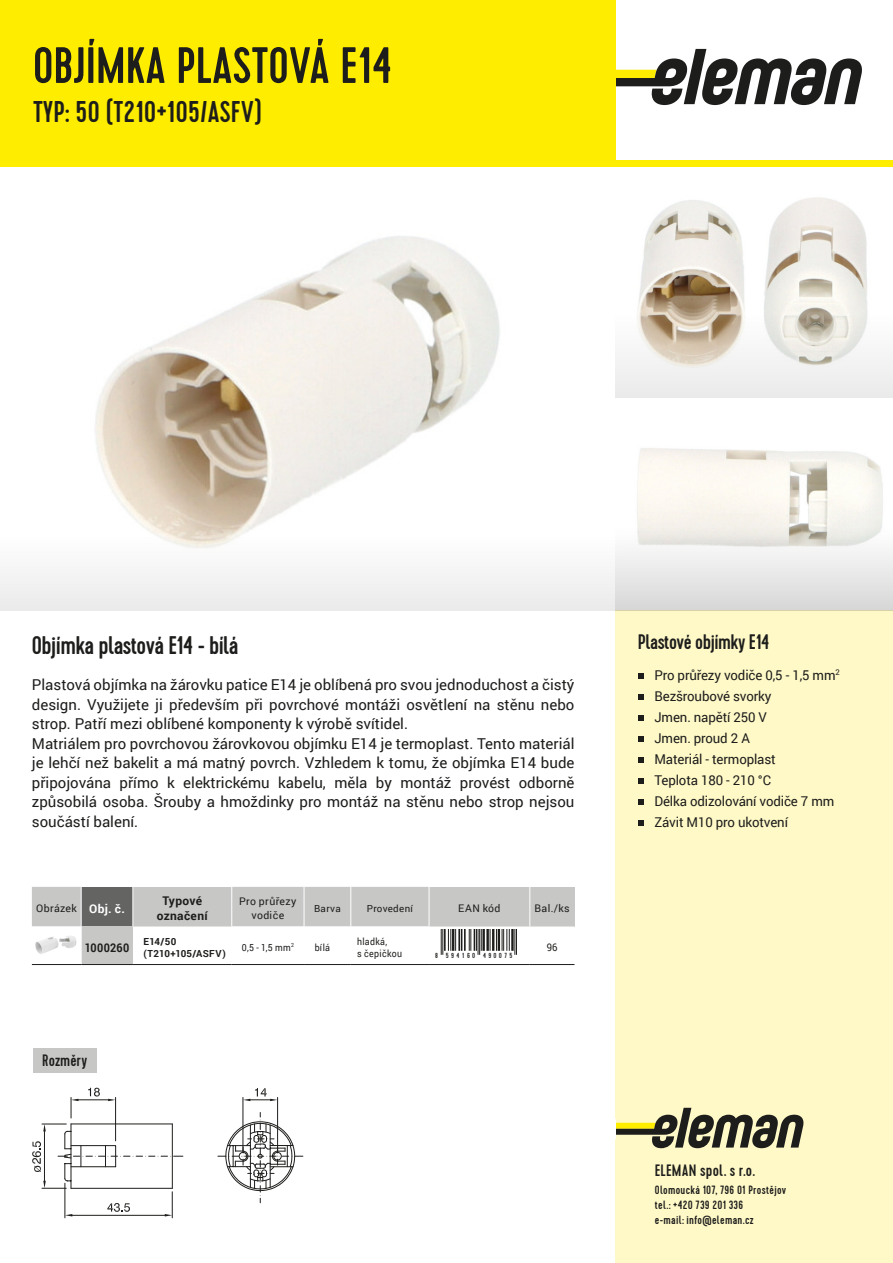
<style>
.page{position:relative;width:893px;height:1263px;background:#fff}
.page>*{position:absolute;margin:0;border:0;box-sizing:border-box;transform-origin:0 0}
.t1{font:500 51px "Cervo";color:#1d1d1b}
.t2{font:500 30px "Cervo";color:#1d1d1b}
.t3{font:500 25.5px "Cervo";letter-spacing:-.02em;color:#1d1d1b}
.t4{font:500 21px "Cervo";letter-spacing:-.02em;color:#1d1d1b}
.popis_vzduch{font:500 16.5px "Cervo";letter-spacing:.01em;color:#1d1d1b}
.t5{font:15px/19.5px "Roboto";color:#1d1d1b;text-align:justify}
.Styl_odstavce1{font:13.5px/21px "Roboto";letter-spacing:-.01em;color:#1d1d1b}
.popis_vzduch-2{font:500 12px "Cervo";letter-spacing:.025em;color:#1d1d1b}
.t6{font:700 12px "Roboto";letter-spacing:.03em;color:#1d1d1b}
.t7{font:700 12px "Roboto";letter-spacing:.03em;color:#1d1d1b;scale:.9 1}
.t8{font:700 12px "Roboto";color:#fff}
.t9{font:10.5px/13.5px "Roboto";letter-spacing:.03em;color:#1d1d1b;text-align:center}
.t10{font:10.5px "Roboto";letter-spacing:.03em;color:#1d1d1b;scale:.9 1}
.t11{font:9.75px "Roboto";letter-spacing:.035em;color:#1d1d1b;scale:.9 1}
.t12{font:700 9.75px/12px "Roboto";letter-spacing:.03em;color:#1d1d1b}
.t13{font:9.75px "Roboto";letter-spacing:.035em;color:#1d1d1b}
.t14{font:500 7.35px "Cervo";letter-spacing:.32em;color:#1d1d1b}
</style>
<div class="page">
<img style="left:768px;top:197px;width:99px;height:53px">
<img style="left:644px;top:200px;width:99px;height:50px">
<img style="left:639px;top:448px;width:235px;height:14px">
<img style="left:95px;top:236px;width:405px;height:243px">
<svg style="left:615px;top:49px;width:247px;height:56px"></svg>
<div style="left:615px;top:610px;width:278px;height:653px;background:#fff9c8"></div>
<div style="left:0;top:0;width:615px;height:167px;background:#ffed00"></div>
<svg style="left:616px;top:1108px;width:188px;height:40px"></svg>
<div style="left:547px;top:1119px;width:69px;height:20px;background:#fff"></div>
<div style="left:0;top:160px;width:893px;height:7px;background:#ffed00"></div>
<hr style="left:32px;top:964px;width:49px;height:1px;background:#1d1d1b">
<hr style="left:81px;top:964px;width:52px;height:1px;background:#1d1d1b">
<hr style="left:133px;top:964px;width:99px;height:1px;background:#1d1d1b">
<hr style="left:232px;top:964px;width:72px;height:1px;background:#1d1d1b">
<hr style="left:304px;top:964px;width:47px;height:1px;background:#1d1d1b">
<hr style="left:351px;top:964px;width:78px;height:1px;background:#1d1d1b">
<hr style="left:429px;top:964px;width:101px;height:1px;background:#1d1d1b">
<hr style="left:530px;top:964px;width:44px;height:1px;background:#1d1d1b">
<svg style="left:638px;top:673px;width:5px;height:6px"></svg>
<svg style="left:638px;top:694px;width:5px;height:6px"></svg>
<svg style="left:638px;top:715px;width:5px;height:6px"></svg>
<svg style="left:638px;top:736px;width:5px;height:6px"></svg>
<svg style="left:638px;top:757px;width:5px;height:6px"></svg>
<svg style="left:638px;top:778px;width:5px;height:6px"></svg>
<svg style="left:638px;top:799px;width:5px;height:6px"></svg>
<svg style="left:638px;top:820px;width:5px;height:6px"></svg>
<svg style="left:32px;top:887px;width:542px;height:77px"></svg>
<div style="left:33px;top:1048px;width:63px;height:24px;background:#c7c7c6"></div>
<img style="left:33px;top:928px;width:47px;height:36px">
<svg style="left:0;top:479px;width:615px;height:131px"></svg>
<svg style="left:615px;top:462px;width:278px;height:148px"></svg>
<svg style="left:615px;top:250px;width:278px;height:148px"></svg>
<svg style="left:32px;top:1088px;width:271px;height:130px"></svg>
<p class="t1" style="left:33px;top:35px;width:361px">OBJÍMKA PLASTOVÁ E14</p>
<p class="t2" style="left:33px;top:94px;width:230px">TYP: 50 (T210+105/ASFV)</p>
<p class="t3" style="left:32px;top:630px;width:208px">Objímka plastová E14 - bílá</p>
<p class="t5" style="left:32px;top:675px;width:544px">Plastová objímka na žárovku patice E14 je oblíbená pro svou jednoduchost a čistý design. Využijete ji především při povrchové montáži osvětlení na stěnu nebo strop. Patří mezi oblíbené komponenty k výrobě svítidel.</p>
<p class="t5" style="left:32px;top:733px;width:544px">Matriálem pro povrchovou žárovkovou objímku E14 je termoplast. Tento materiál je lehčí než bakelit a má matný povrch. Vzhledem k tomu, že objímka E14 bude připojována přímo k elektrickému kabelu, měla by montáž provést odborně způsobilá osoba. Šrouby a hmoždinky pro montáž na stěnu nebo strop nejsou součástí balení.</p>
<p class="t9" style="left:36px;top:901px;width:42px">Obrázek</p>
<p class="t8" style="left:89px;top:900px;width:37px">Obj. č.</p>
<p class="t6" style="left:163px;top:893px;width:41px">Typové</p>
<p class="t6" style="left:157px;top:908px;width:52px">označení</p>
<p class="t9" style="left:239px;top:894px;width:59px">Pro průřezy vodiče</p>
<p class="t13" style="left:314px;top:901px;width:28px">Barva</p>
<p class="t13" style="left:367px;top:901px;width:48px">Provedení</p>
<p class="t9" style="left:458px;top:901px;width:44px">EAN kód</p>
<p class="t9" style="left:535px;top:901px;width:37px">Bal./ks</p>
<p class="t7" style="left:85px;top:939px;width:51px">1000260</p>
<p class="t12" style="left:143px;top:935px;width:84px">E14/50 (T210+105/ASFV)</p>
<p class="t11" style="left:242px;top:940px;width:60px">0,5 - 1,5 mm<sup>2</sup></p>
<p class="t11" style="left:315px;top:940px;width:19px">bílá</p>
<p class="t11" style="left:357px;top:934px;width:35px">hladká,</p>
<p class="t11" style="left:357px;top:946px;width:51px">s čepičkou</p>
<p class="t14" style="left:435px;top:951px;width:79px">8 594160 490075</p>
<p class="t10" style="left:547px;top:940px;width:14px">96</p>
<p class="popis_vzduch" style="left:42px;top:1050px;width:46px">Rozměry</p>
<p class="t4" style="left:638px;top:630px;width:133px">Plastové objímky E14</p>
<p class="Styl_odstavce1" style="left:654px;top:664px;width:187px">Pro průřezy vodiče 0,5 - 1,5 mm<sup>2</sup></p>
<p class="Styl_odstavce1" style="left:654px;top:685px;width:118px">Bezšroubové svorky</p>
<p class="Styl_odstavce1" style="left:654px;top:706px;width:114px">Jmen. napětí 250 V</p>
<p class="Styl_odstavce1" style="left:654px;top:727px;width:97px">Jmen. proud 2 A</p>
<p class="Styl_odstavce1" style="left:654px;top:748px;width:123px">Materiál - termoplast</p>
<p class="Styl_odstavce1" style="left:654px;top:769px;width:181px">Teplota 180 - 210 °C<br>Délka odizolování vodiče 7 mm</p>
<p class="Styl_odstavce1" style="left:654px;top:811px;width:135px">Závit M10 pro ukotvení</p>
<p class="popis_vzduch" style="left:655px;top:1161px;width:102px">ELEMAN spol. s r.o.</p>
<p class="popis_vzduch-2" style="left:655px;top:1183px;width:133px">Olomoucká 107, 796 01 Prostějov</p>
<p class="popis_vzduch-2" style="left:655px;top:1198px;width:90px">tel.: +420 739 201 336</p>
<p class="popis_vzduch-2" style="left:655px;top:1213px;width:100px">e-mail: info@eleman.cz</p>
</div>
